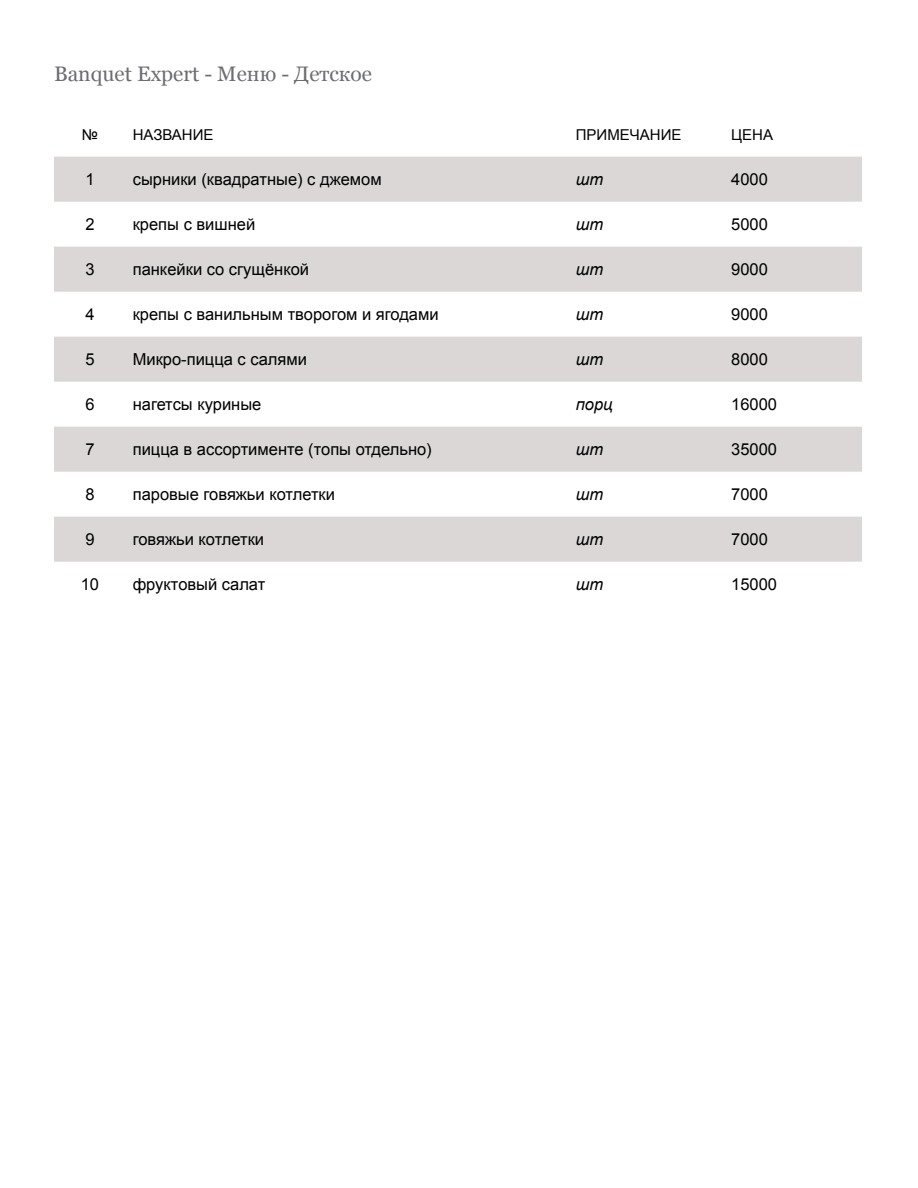
<style>
.page{position:relative;width:918px;height:1188px;background:#fff}
.page>*{position:absolute;margin:0;border:0;box-sizing:border-box;transform-origin:0 0}
.BE-munu-h{font:21px "Georgia";color:#6c6d70}
.BE-menu-p{font:16.5px "Arial";color:#000}
.BE-menu-p-2{font:italic 16.5px "Arial";color:#000}
.BE-menu-p-3{font:15px "Arial";color:#000}
</style>
<div class="page">
<svg style="left:54px;top:157px;width:808px;height:405px;fill:#dad7d6"></svg>
<p class="BE-munu-h" style="left:54px;top:58px;width:320px">Banquet Expert - Меню - Детское</p>
<p class="BE-menu-p-3" style="left:82px;top:125px;width:18px">№</p>
<p class="BE-menu-p-3" style="left:133px;top:125px;width:82px">НАЗВАНИЕ</p>
<p class="BE-menu-p-3" style="left:576px;top:125px;width:107px">ПРИМЕЧАНИЕ</p>
<p class="BE-menu-p-3" style="left:731px;top:125px;width:43px">ЦЕНА</p>
<p class="BE-menu-p" style="left:85px;top:169px;width:11px">1</p>
<p class="BE-menu-p" style="left:133px;top:169px;width:251px">сырники (квадратные) с джемом</p>
<p class="BE-menu-p-2" style="left:576px;top:169px;width:29px">шт</p>
<p class="BE-menu-p" style="left:731px;top:169px;width:38px">4000</p>
<p class="BE-menu-p" style="left:85px;top:214px;width:11px">2</p>
<p class="BE-menu-p" style="left:133px;top:214px;width:124px">крепы с вишней</p>
<p class="BE-menu-p-2" style="left:576px;top:214px;width:29px">шт</p>
<p class="BE-menu-p" style="left:731px;top:214px;width:38px">5000</p>
<p class="BE-menu-p" style="left:85px;top:259px;width:11px">3</p>
<p class="BE-menu-p" style="left:133px;top:259px;width:178px">панкейки со сгущёнкой</p>
<p class="BE-menu-p-2" style="left:576px;top:259px;width:29px">шт</p>
<p class="BE-menu-p" style="left:731px;top:259px;width:38px">9000</p>
<p class="BE-menu-p" style="left:85px;top:304px;width:11px">4</p>
<p class="BE-menu-p" style="left:133px;top:304px;width:307px">крепы с ванильным творогом и ягодами</p>
<p class="BE-menu-p-2" style="left:576px;top:304px;width:29px">шт</p>
<p class="BE-menu-p" style="left:731px;top:304px;width:38px">9000</p>
<p class="BE-menu-p" style="left:85px;top:349px;width:11px">5</p>
<p class="BE-menu-p" style="left:133px;top:349px;width:176px">Микро-пицца с салями</p>
<p class="BE-menu-p-2" style="left:576px;top:349px;width:29px">шт</p>
<p class="BE-menu-p" style="left:731px;top:349px;width:38px">8000</p>
<p class="BE-menu-p" style="left:85px;top:394px;width:11px">6</p>
<p class="BE-menu-p" style="left:133px;top:394px;width:130px">нагетсы куриные</p>
<p class="BE-menu-p-2" style="left:576px;top:394px;width:38px">порц</p>
<p class="BE-menu-p" style="left:731px;top:394px;width:47px">16000</p>
<p class="BE-menu-p" style="left:85px;top:439px;width:11px">7</p>
<p class="BE-menu-p" style="left:133px;top:439px;width:301px">пицца в ассортименте (топы отдельно)</p>
<p class="BE-menu-p-2" style="left:576px;top:439px;width:29px">шт</p>
<p class="BE-menu-p" style="left:731px;top:439px;width:47px">35000</p>
<p class="BE-menu-p" style="left:85px;top:484px;width:11px">8</p>
<p class="BE-menu-p" style="left:133px;top:484px;width:204px">паровые говяжьи котлетки</p>
<p class="BE-menu-p-2" style="left:576px;top:484px;width:29px">шт</p>
<p class="BE-menu-p" style="left:731px;top:484px;width:38px">7000</p>
<p class="BE-menu-p" style="left:85px;top:529px;width:11px">9</p>
<p class="BE-menu-p" style="left:133px;top:529px;width:133px">говяжьи котлетки</p>
<p class="BE-menu-p-2" style="left:576px;top:529px;width:29px">шт</p>
<p class="BE-menu-p" style="left:731px;top:529px;width:38px">7000</p>
<p class="BE-menu-p" style="left:81px;top:574px;width:20px">10</p>
<p class="BE-menu-p" style="left:133px;top:574px;width:134px">фруктовый салат</p>
<p class="BE-menu-p-2" style="left:576px;top:574px;width:29px">шт</p>
<p class="BE-menu-p" style="left:731px;top:574px;width:47px">15000</p>
</div>
